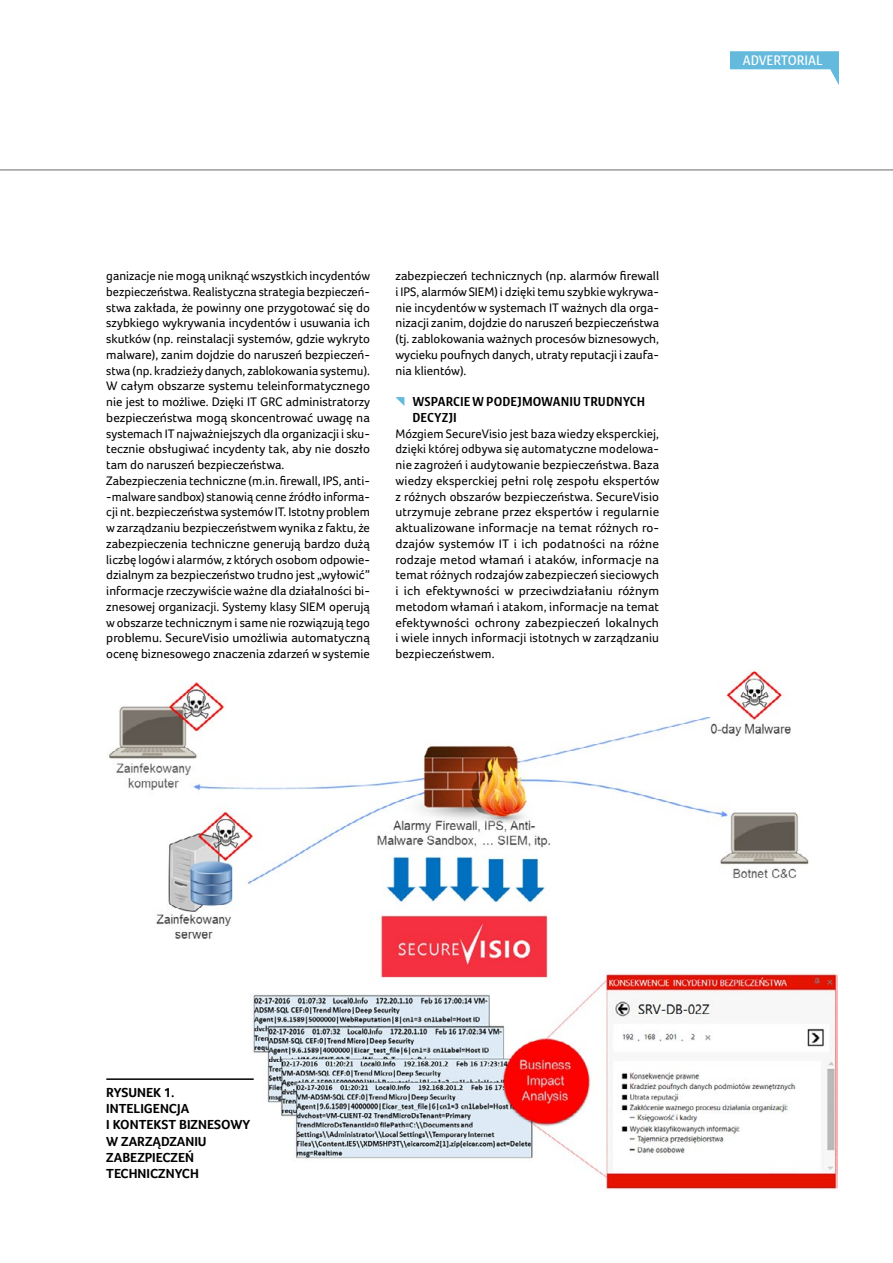
<style>
.page{position:relative;width:893px;height:1263px;background:#fff}
.page>*{position:absolute;margin:0;border:0;box-sizing:border-box;transform-origin:0 0}
.t1{font:700 13.5px/16.2px "Foco";color:#000}
.t2{font:500 13.5px "Klaus FY";color:#fff}
.t3{font:12.75px/15.8px "Foco";color:#000;text-align:justify}
.t4{font:700 12.75px/15.8px "Klaus FY";letter-spacing:.01em;color:#000}
</style>
<div class="page">
<svg style="left:395px;top:397px;width:9px;height:9px"></svg>
<hr style="left:0;top:169px;width:893px;height:2px;background:#9d9d9c">
<svg style="left:730px;top:51px;width:109px;height:34px"></svg>
<img style="left:109px;top:669px;width:728px;height:521px">
<hr style="left:106px;top:1078px;width:148px;height:2px;background:#000">
<p class="t3" style="left:106px;top:268px;width:265px;text-align:left">ganizacje nie mogą uniknąć wszystkich incydentów bezpieczeństwa. Realistyczna strategia bezpieczeń&shy;stwa zakłada, że powinny one przygotować się do szybkiego wykrywania incydentów i usuwania ich skutków (np. reinstalacji systemów, gdzie wykryto malware), zanim dojdzie do naruszeń bezpieczeń&shy;stwa (np. kradzieży danych, zablokowania systemu).<br>W całym obszarze systemu teleinformatycznego nie jest to możliwe. Dzięki IT GRC administratorzy bezpieczeństwa mogą skoncentrować uwagę na systemach IT najważniejszych dla organizacji i sku&shy;tecznie obsługiwać incydenty tak, aby nie doszło tam do naruszeń bezpieczeństwa.<br>Zabezpieczenia techniczne (m.in. firewall, IPS, anti--malware sandbox) stanowią cenne źródło informa&shy;cji nt. bezpieczeństwa systemów IT. Istotny problem w zarządzaniu bezpieczeństwem wynika z faktu, że zabezpieczenia techniczne generują bardzo dużą liczbę logów i alarmów, z których osobom odpowie&shy;dzialnym za bezpieczeństwo trudno jest „wyłowić” informacje rzeczywiście ważne dla działalności bi&shy;znesowej organizacji. Systemy klasy SIEM operują w obszarze technicznym i same nie rozwiązują tego problemu. SecureVisio umożliwia automatyczną ocenę biznesowego znaczenia zdarzeń w systemie</p>
<p class="t3" style="left:395px;top:268px;width:265px">zabezpieczeń technicznych (np. alarmów firewall i IPS, alarmów SIEM) i dzięki temu szybkie wykrywa&shy;nie incydentów w systemach IT ważnych dla orga&shy;nizacji zanim, dojdzie do naruszeń bezpieczeństwa (tj. zablokowania ważnych procesów biznesowych, wycieku poufnych danych, utraty reputacji i zaufa&shy;nia klientów).</p>
<p class="t4" style="left:412px;top:393px;width:234px">WSPARCIE W PODEJMOWANIU TRUDNYCH<br>DECYZJI</p>
<p class="t3" style="left:395px;top:425px;width:265px">Mózgiem SecureVisio jest baza wiedzy eksperckiej, dzięki której odbywa się automatyczne modelowa&shy;nie zagrożeń i audytowanie bezpieczeństwa. Baza wiedzy eksperckiej pełni rolę zespołu ekspertów z różnych obszarów bezpieczeństwa. SecureVisio utrzymuje zebrane przez ekspertów i regularnie aktualizowane informacje na temat różnych ro&shy;dzajów systemów IT i ich podatności na różne rodzaje metod włamań i ataków, informacje na temat różnych rodzajów zabezpieczeń sieciowych i ich efektywności w przeciwdziałaniu różnym metodom włamań i atakom, informacje na temat efektywności ochrony zabezpieczeń lokalnych i wiele innych informacji istotnych w zarządzaniu bezpieczeństwem.</p>
<p class="t2" style="left:743px;top:52px;width:81px">ADVERTORIAL</p>
<p class="t1" style="left:106px;top:1084px;width:145px">RYSUNEK 1.<br>INTELIGENCJA<br>I KONTEKST BIZNESOWY<br>W ZARZĄDZANIU<br>ZABEZPIECZEŃ<br>TECHNICZNYCH</p>
</div>
